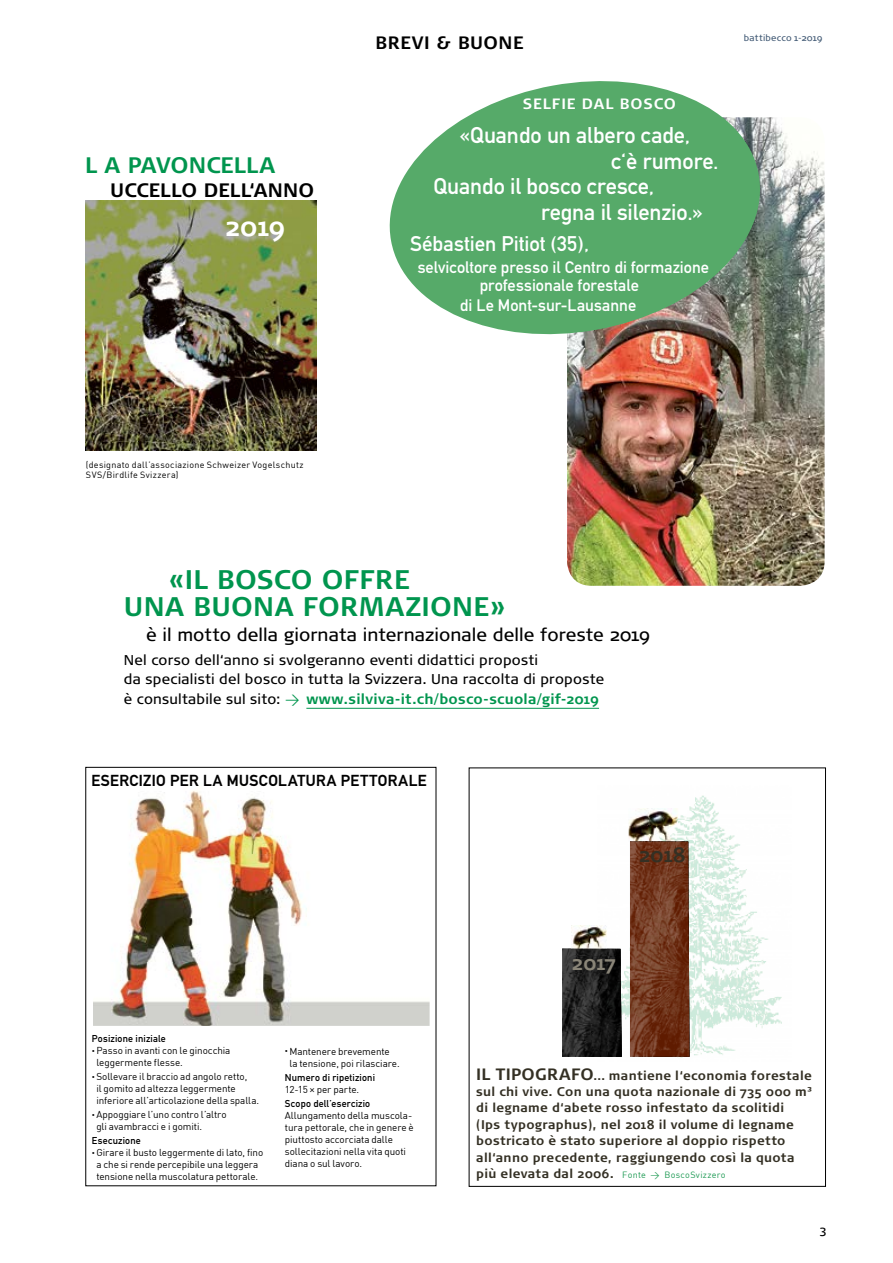
<style>
.page{position:relative;width:893px;height:1263px;background:#fff}
.page>*{position:absolute;margin:0;border:0;box-sizing:border-box;transform-origin:0 0}
.t1{font:700 26.85px/26.8px "Signa Normal";letter-spacing:.01em;color:#00954e}
.t2{font:700 26.85px "Signa Normal";color:#fff}
.t3{font:22.35px "DIN Mittelschrift";letter-spacing:-.005em;color:#fff}
.t4{font:700 22.35px "Signa Normal";letter-spacing:.005em;color:#00954e}
.t5{font:20.85px "DIN Mittelschrift";letter-spacing:-.005em;color:#fff}
.t6{font:700 20.55px "Signa Normal";color:#8a8578}
.t7{font:700 20.55px "Signa Normal";color:#343024}
.t8{font:700 19.5px "Signa Normal";letter-spacing:.01em;color:#000}
.t9{font:18px "Signa Normal";letter-spacing:.005em;color:#000}
.t10{font:700 18px "Signa Normal";letter-spacing:.025em;color:#000}
.t11{font:16.5px/18px "DIN Mittelschrift";color:#fff;text-align:center}
.t12{font:700 15.75px "DIN Mittelschrift";letter-spacing:.03em;color:#000}
.t13{font:700 15px "Signa Normal";letter-spacing:.06em;color:#fff}
.t14{font:14.25px/19.4px "Signa Normal";letter-spacing:.015em;color:#000}
.t15{font:700 12.6px/16.5px "Signa Normal";letter-spacing:.025em;color:#343024}
.t16{font:12px "Signa Normal";color:#000}
.t17{font:9.9px/12px "DIN";letter-spacing:-.005em;color:#000}
.t18{font:9.9px "DIN Mittelschrift";letter-spacing:.02em;color:#000}
.t19{font:9px/10.5px "DIN";letter-spacing:.03em;color:#000}
.t20{font:9px "DIN";letter-spacing:.03em;color:#1d9a53}
.t21{font:9px "Signa Normal";letter-spacing:.025em;color:#425a75}
.s1{font-family:"DIN";color:#00954e}
.s2{font-weight:700;color:#00954e}
.s3{font-size:10.5px}
.s4{font-size:16.5px}
.s5{font-family:"Signa Normal";font-weight:700;font-size:12.6px;color:#343024}
</style>
<div class="page">
<div style="left:469px;top:768px;width:357px;height:419px;border:1px solid #000"></div>
<img style="left:607px;top:795px;width:175px;height:263px">
<img style="left:572px;top:925px;width:35px;height:24px">
<img style="left:85px;top:200px;width:231px;height:250px">
<img style="left:93px;top:790px;width:337px;height:236px">
<hr style="left:306px;top:708px;width:293px;height:1px;background:#00954e">
<svg style="left:562px;top:949px;width:60px;height:108px;background:#212121"></svg>
<svg style="left:630px;top:841px;width:59px;height:216px;background:#72371e"></svg>
<img style="left:628px;top:808px;width:50px;height:34px">
<img style="left:567px;top:117px;width:258px;height:469px">
<svg style="left:389px;top:81px;width:382px;height:267px;fill:#56aa69"></svg>
<h2 class="t4" style="left:85px;top:152px;width:192px">L A PAVONCELLA</h2>
<h3 class="t8" style="left:110px;top:179px;width:205px">UCCELLO DELL‘ANNO</h3>
<h1 class="t2" style="left:224px;top:211px;width:63px">2019</h1>
<h3 class="t10" style="left:375px;top:33px;width:149px">BREVI &amp; BUONE</h3>
<h3 class="t13" style="left:523px;top:95px;width:155px">SELFIE DAL BOSCO</h3>
<h2 class="t3" style="left:459px;top:122px;width:232px">«Quando un albero cade,</h2>
<h2 class="t3" style="left:611px;top:148px;width:109px">c‘è rumore.</h2>
<h2 class="t3" style="left:433px;top:173px;width:222px">Quando il bosco cresce,</h2>
<h2 class="t3" style="left:541px;top:199px;width:164px">regna il silenzio.»</h2>
<h3 class="t5" style="left:410px;top:232px;width:181px">Sébastien Pitiot (35),</h3>
<h3 class="t11" style="left:418px;top:258px;width:293px">selvicoltore presso il Centro di formazione professionale forestale</h3>
<h3 class="t11" style="left:460px;top:296px;width:178px">di Le Mont-sur-Lausanne</h3>
<p class="t21" style="left:744px;top:33px;width:80px">battibecco 1-2019</p>
<p class="t19" style="left:86px;top:459px;width:219px">(designato dall’associazione Schweizer Vogelschutz<br>SVS/Birdlife Svizzera)</p>
<h1 class="t1" style="left:124px;top:566px;width:384px;text-indent:44px">«IL BOSCO OFFRE<br>UNA BUONA FORMAZIONE»</h1>
<h3 class="t9" style="left:146px;top:625px;width:506px">è il motto della giornata internazionale delle foreste 2019</h3>
<h3 class="t14" style="left:124px;top:650px;width:482px">Nel corso dell‘anno si svolgeranno eventi didattici proposti<br>da specialisti del bosco in tutta la Svizzera. Una raccolta di proposte è consultabile sul sito: <span class="s1">&gt;</span> <span class="s2">www.silviva-it.ch/bosco-scuola/gif-2019</span></h3>
<h3 class="t12" style="left:91px;top:771px;width:337px">ESERCIZIO PER LA MUSCOLATURA PETTORALE</h3>
<h3 class="t7" style="left:638px;top:842px;width:49px">2018</h3>
<h3 class="t6" style="left:571px;top:951px;width:46px">2017</h3>
<p class="t18" style="left:92px;top:1033px;width:76px">Posizione iniziale</p>
<p class="t17" style="left:96px;top:1045px;width:136px;text-indent:-4px"><sup>•</sup> Passo in avanti con le ginocchia leggermente flesse.</p>
<p class="t17" style="left:96px;top:1070px;width:164px;text-indent:-4px"><sup>•</sup> Sollevare il braccio ad angolo retto,<br>il gomito ad altezza leggermente inferiore all’articolazione della spalla.</p>
<p class="t17" style="left:96px;top:1108px;width:132px;text-indent:-4px"><sup>•</sup> Appoggiare l’uno contro l’altro gli avambracci e i gomiti.</p>
<p class="t18" style="left:92px;top:1135px;width:50px">Esecuzione</p>
<p class="t17" style="left:92px;top:1146px;width:173px;text-align:center"><sup>•</sup> Girare il busto leggermente di lato, fino a che si rende percepibile una leggera tensione nella muscolatura pettorale.</p>
<p class="t17" style="left:289px;top:1045px;width:112px;text-indent:-4px"><sup>•</sup> Mantenere brevemente la tensione, poi rilasciare.</p>
<p class="t18" style="left:285px;top:1071px;width:92px">Numero di ripetizioni</p>
<p class="t17" style="left:285px;top:1083px;width:76px">12-15 <span class="s3">×</span> per parte.</p>
<p class="t18" style="left:285px;top:1097px;width:87px">Scopo dell’esercizio</p>
<p class="t17" style="left:285px;top:1109px;width:130px">Allungamento della muscola&shy;tura pettorale, che in genere è piuttosto accorciata dalle sollecitazioni nella vita quoti diana o sul lavoro.</p>
<p class="t15" style="left:476px;top:1067px;width:338px"><span class="s4">IL TIPOGRAFO</span>… mantiene l‘economia forestale sul chi vive. Con una quota nazionale di 735 000 m³ di legname d‘abete rosso infestato da scolitidi<br>(Ips typographus), nel 2018 il volume di legname bostricato è stato superiore al doppio rispetto all‘anno precedente, raggiungendo così la quota</p>
<p class="t20" style="left:476px;top:1169px;width:251px"><span class="s5">più elevata dal 2006.</span> Fonte &gt; BoscoSvizzero</p>
<p class="t16" style="left:819px;top:1223px;width:8px">3</p>
</div>
